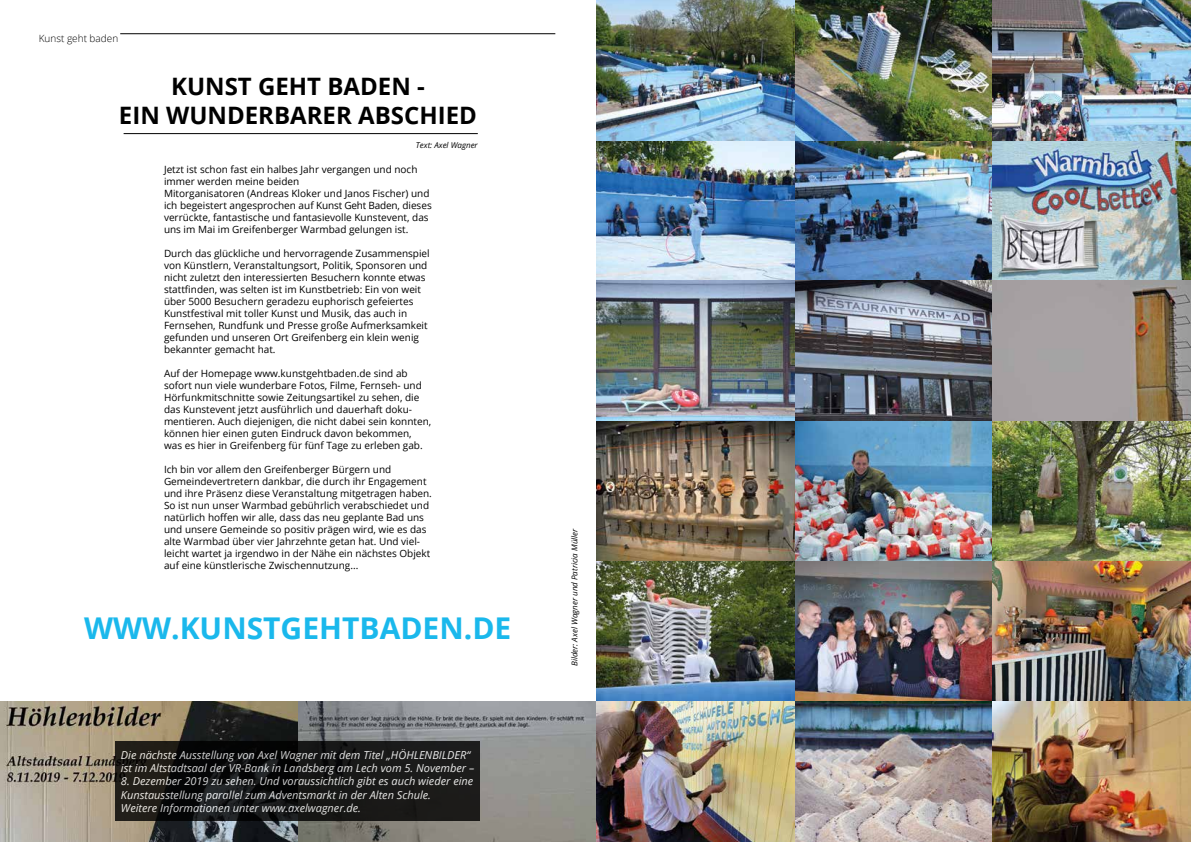
<style>
.page{position:relative;width:1191px;height:842px;background:#fff}
.page>*{position:absolute;margin:0;border:0;box-sizing:border-box;transform-origin:0 0}
.t1{font:700 30px "Open Sans";color:#1ab8ec}
.t2{font:700 24px/28.8px "Open Sans";color:#000;text-align:center}
.t3{font:italic 11px/13.2px "Open Sans";color:#fff}
.t4{font:10px/12px "Open Sans";color:#000}
.t5{font:300 10px "Open Sans";color:#000}
.t6{font:italic 8px "Open Sans";color:#000}
</style>
<div class="page">
<img style="left:0;top:702px;width:595px;height:140px">
<hr style="left:120px;top:34px;width:435px;height:1px;background:#000">
<hr style="left:124px;top:133px;width:354px;height:1px;background:#000">
<svg style="left:115px;top:741px;width:365px;height:80px;background:#151514"></svg>
<img style="left:596px;top:0;width:595px;height:842px">
<p class="t5" style="left:39px;top:31px;width:81px">Kunst geht baden</p>
<h2 class="t2" style="left:119px;top:71px;width:359px">KUNST GEHT BADEN -<br>EIN WUNDERBARER ABSCHIED</h2>
<p class="t6" style="left:416px;top:139px;width:63px">Text: Axel Wagner</p>
<p class="t4" style="left:164px;top:163px;width:269px">Jetzt ist schon fast ein halbes Jahr vergangen und noch immer werden meine beiden<br>Mitorganisatoren (Andreas Kloker und Janos Fischer) und ich begeistert angesprochen auf Kunst Geht Baden, dieses verrückte, fantastische und fantasievolle Kunstevent, das uns im Mai im Greifenberger Warmbad gelungen ist.</p>
<p class="t4" style="left:164px;top:247px;width:267px">Durch das glückliche und hervorragende Zusammenspiel von Künstlern, Veranstaltungsort, Politik, Sponsoren und nicht zuletzt den interessierten Besuchern konnte etwas stattfinden, was selten ist im Kunstbetrieb: Ein von weit über 5000 Besuchern geradezu euphorisch gefeiertes Kunstfestival mit toller Kunst und Musik, das auch in Fernsehen, Rundfunk und Presse große Aufmerksamkeit gefunden und unseren Ort Greifenberg ein klein wenig bekannter gemacht hat.</p>
<p class="t4" style="left:164px;top:367px;width:269px">Auf der Homepage www.kunstgehtbaden.de sind ab sofort nun viele wunderbare Fotos, Filme, Fernseh- und Hörfunkmitschnitte sowie Zeitungsartikel zu sehen, die das Kunstevent jetzt ausführlich und dauerhaft doku&shy;mentieren. Auch diejenigen, die nicht dabei sein konnten, können hier einen guten Eindruck davon bekommen, was es hier in Greifenberg für fünf Tage zu erleben gab.</p>
<p class="t4" style="left:164px;top:463px;width:269px">Ich bin vor allem den Greifenberger Bürgern und Gemeindevertretern dankbar, die durch ihr Engagement und ihre Präsenz diese Veranstaltung mitgetragen haben.<br>So ist nun unser Warmbad gebührlich verabschiedet und natürlich hoffen wir alle, dass das neu geplante Bad uns und unsere Gemeinde so positiv prägen wird, wie es das alte Warmbad über vier Jahrzehnte getan hat. Und viel&shy;leicht wartet ja irgendwo in der Nähe ein nächstes Objekt auf eine künstlerische Zwischennutzung...</p>
<h1 class="t1" style="left:84px;top:607px;width:429px">WWW.KUNSTGEHTBADEN.DE</h1>
<p class="t3" style="left:121px;top:748px;width:355px">Die nächste Ausstellung von Axel Wagner mit dem Titel „HÖHLENBILDER“ ist im Altstadtsaal der VR-Bank in Landsberg am Lech vom 5. November –</p>
<p class="t3" style="left:121px;top:774px;width:354px">8. Dezember 2019 zu sehen. Und voraussichtlich gibt es auch wieder eine<br>Kunstausstellung parallel zum Adventsmarkt in der Alten Schule.<br>Weitere Informationen unter www.axelwagner.de.</p>
<p class="t6" style="left:569px;top:666px;width:139px;rotate:-90deg">Bilder: Axel Wagner und Patricia Müller</p>
</div>
